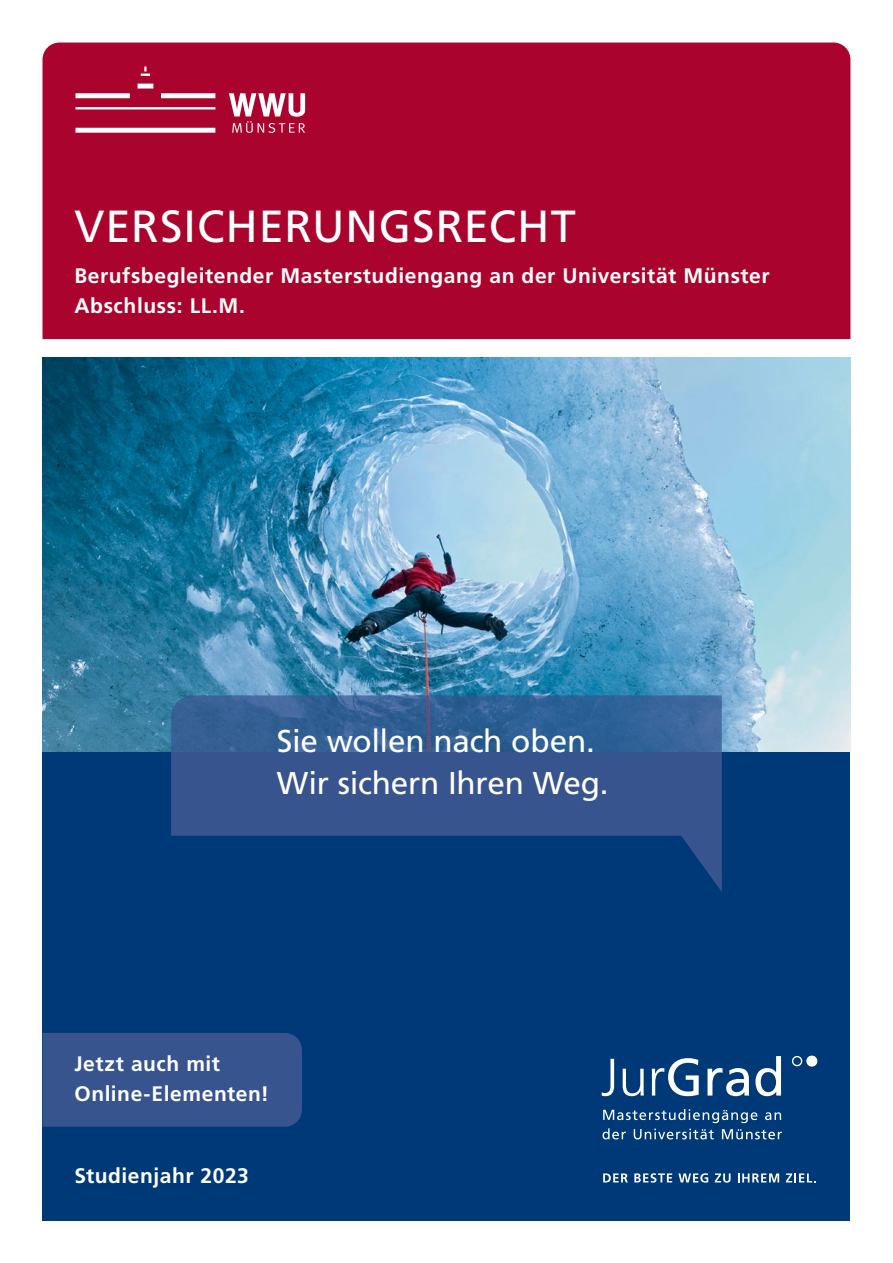
<style>
.page{position:relative;width:893px;height:1263px;background:#fff}
.page>*{position:absolute;margin:0;border:0;box-sizing:border-box;transform-origin:0 0}
.t1{font:45px "Frutiger LT";letter-spacing:.02em;color:#fff}
.t2{font:31.5px/42px "Frutiger LT";letter-spacing:-.01em;color:#fff}
.t3{font:700 21px/30px "Frutiger LT";letter-spacing:.025em;color:#fff}
</style>
<div class="page">
<img style="left:43px;top:358px;width:807px;height:394px">
<div style="left:43px;top:752px;width:807px;height:468px;background:#003978"></div>
<svg style="left:171px;top:752px;width:551px;height:140px;fill:#37548f"></svg>
<svg style="left:171px;top:695px;width:551px;height:57px;background:#336196"></svg>
<div style="left:43px;top:43px;width:807px;height:296px;background:#aa042e"></div>
<svg style="left:75px;top:67px;width:230px;height:66px;background:#b93254"></svg>
<svg style="left:602px;top:1059px;width:12px;height:37px"></svg>
<svg style="left:623px;top:1069px;width:21px;height:27px"></svg>
<svg style="left:652px;top:1058px;width:47px;height:38px"></svg>
<svg style="left:707px;top:1068px;width:42px;height:28px"></svg>
<svg style="left:755px;top:1056px;width:26px;height:40px"></svg>
<div style="left:792px;top:1056px;width:10px;height:10px;border:1px solid #fff;border-radius:50%"></div>
<div style="left:807px;top:1056px;width:10px;height:10px;background:#fff;border-radius:50%"></div>
<div style="left:807px;top:1056px;width:10px;height:10px;border:1px solid #fff;border-radius:50%"></div>
<svg style="left:603px;top:1173px;width:25px;height:9px"></svg>
<svg style="left:634px;top:1173px;width:38px;height:9px"></svg>
<svg style="left:678px;top:1173px;width:30px;height:9px"></svg>
<svg style="left:715px;top:1173px;width:16px;height:9px"></svg>
<svg style="left:738px;top:1173px;width:41px;height:9px"></svg>
<svg style="left:786px;top:1173px;width:30px;height:9px"></svg>
<svg style="left:602px;top:1109px;width:180px;height:30px"></svg>
<div style="left:43px;top:1033px;width:259px;height:94px;background:#37548f"></div>
<h1 class="t1" style="left:74px;top:199px;width:503px">VERSICHERUNGSRECHT</h1>
<p class="t3" style="left:74px;top:261px;width:697px">Berufsbegleitender Masterstudiengang an der Universität Münster<br>Abschluss: LL.M.</p>
<h2 class="t2" style="left:277px;top:720px;width:333px">Sie wollen nach oben.<br>Wir sichern Ihren Weg.</h2>
<p class="t3" style="left:74px;top:1048px;width:196px">Jetzt auch mit<br>Online-Elementen!</p>
<p class="t3" style="left:74px;top:1161px;width:176px">Studienjahr 2023</p>
</div>
